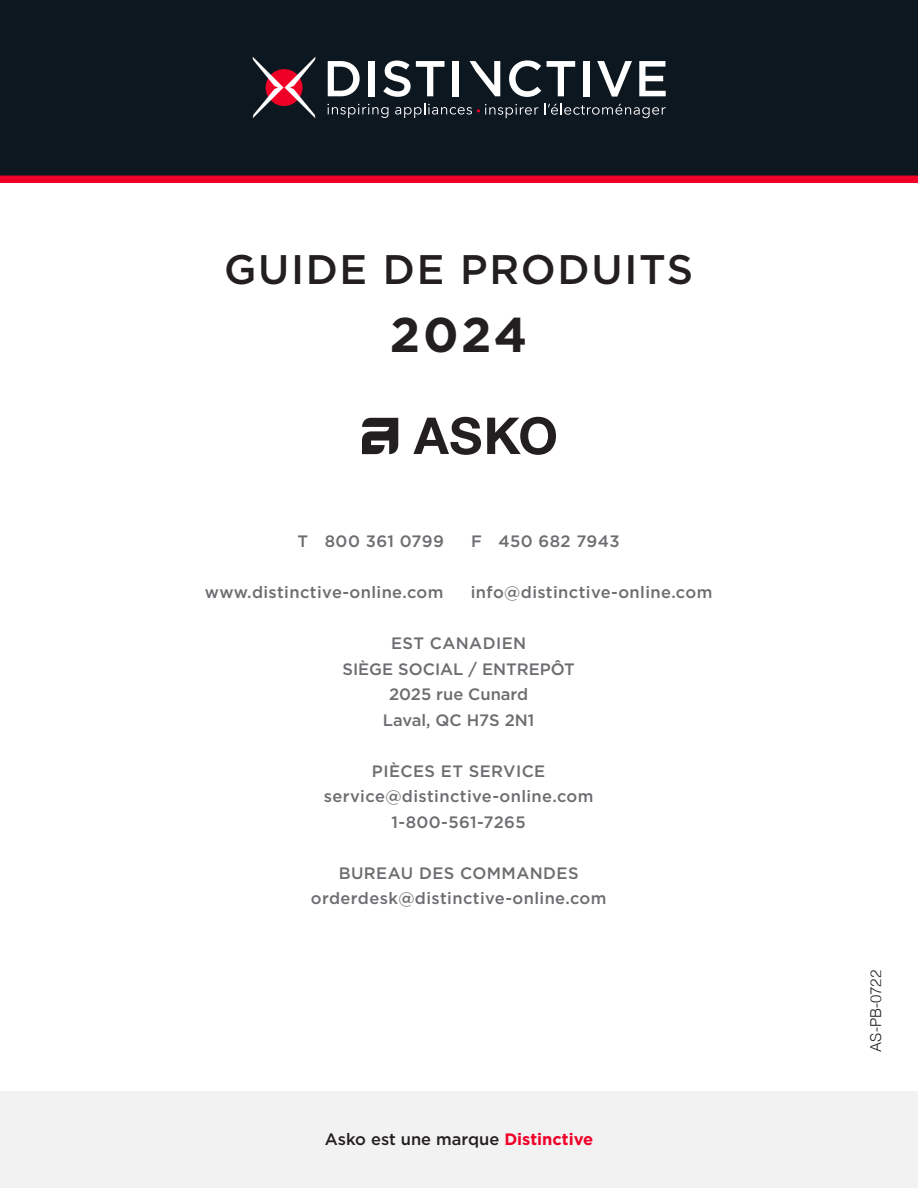
<style>
.page{position:relative;width:918px;height:1188px;background:#fff}
.page>*{position:absolute;margin:0;border:0;box-sizing:border-box;transform-origin:0 0}
.t1{font:700 48.75px "Gotham";color:#231f20}
.t2{font:500 41.25px "Gotham";letter-spacing:.04em;color:#231f20}
.t3{font:500 16.5px "Gotham";letter-spacing:.025em;color:#6c6d70}
.t4{font:500 16.5px "Gotham";color:#6c6d70}
.t5{font:500 16.5px "Gotham";color:#231f20}
.t6{font:300 15px "Helvetica";color:#231f20}
.s1{font-weight:700;color:#ef0027}
</style>
<div class="page">
<div style="left:0;top:0;width:918px;height:176px;background:#0d1720"></div>
<div style="left:0;top:176px;width:918px;height:7px;background:#ef0027"></div>
<svg style="left:328px;top:61px;width:32px;height:35px"></svg>
<div style="left:369px;top:61px;width:6px;height:35px;background:#fff"></div>
<svg style="left:383px;top:61px;width:62px;height:36px"></svg>
<div style="left:453px;top:61px;width:6px;height:35px;background:#fff"></div>
<svg style="left:470px;top:61px;width:30px;height:35px"></svg>
<svg style="left:509px;top:60px;width:32px;height:37px"></svg>
<svg style="left:547px;top:61px;width:28px;height:35px"></svg>
<div style="left:583px;top:61px;width:7px;height:35px;background:#fff"></div>
<svg style="left:597px;top:61px;width:35px;height:36px"></svg>
<svg style="left:639px;top:61px;width:27px;height:35px"></svg>
<svg style="left:327px;top:104px;width:61px;height:14px"></svg>
<svg style="left:545px;top:103px;width:121px;height:15px"></svg>
<svg style="left:252px;top:57px;width:64px;height:61px"></svg>
<svg style="left:395px;top:103px;width:143px;height:15px"></svg>
<div style="left:0;top:1091px;width:918px;height:97px;background:#f3f2f3"></div>
<svg style="left:362px;top:417px;width:194px;height:38px"></svg>
<p class="t2" style="left:224px;top:243px;width:471px">GUIDE DE PRODUITS</p>
<p class="t1" style="left:390px;top:302px;width:139px">2024</p>
<p class="t3" style="left:298px;top:531px;width:148px">T 800 361 0799</p>
<p class="t3" style="left:471px;top:531px;width:150px">F 450 682 7943</p>
<p class="t3" style="left:205px;top:582px;width:240px">www.distinctive-online.com</p>
<p class="t3" style="left:471px;top:582px;width:243px">info@distinctive-online.com</p>
<p class="t3" style="left:391px;top:633px;width:137px">EST CANADIEN</p>
<p class="t4" style="left:342px;top:658px;width:234px">SIÈGE SOCIAL / ENTREPÔT</p>
<p class="t4" style="left:389px;top:684px;width:141px">2025 rue Cunard</p>
<p class="t4" style="left:383px;top:709px;width:153px">Laval, QC H7S 2N1</p>
<p class="t3" style="left:372px;top:760px;width:175px">PIÈCES ET SERVICE</p>
<p class="t3" style="left:324px;top:786px;width:271px">service@distinctive-online.com</p>
<p class="t3" style="left:392px;top:811px;width:136px">1-800-561-7265</p>
<p class="t3" style="left:339px;top:862px;width:241px">BUREAU DES COMMANDES</p>
<p class="t3" style="left:311px;top:888px;width:297px">orderdesk@distinctive-online.com</p>
<p class="t5" style="left:325px;top:1128px;width:270px">Asko est une marque <span class="s1">Distinctive</span></p>
<p class="t6" style="left:863px;top:1052px;width:83px;rotate:-90deg">AS-PB-0722</p>
</div>
